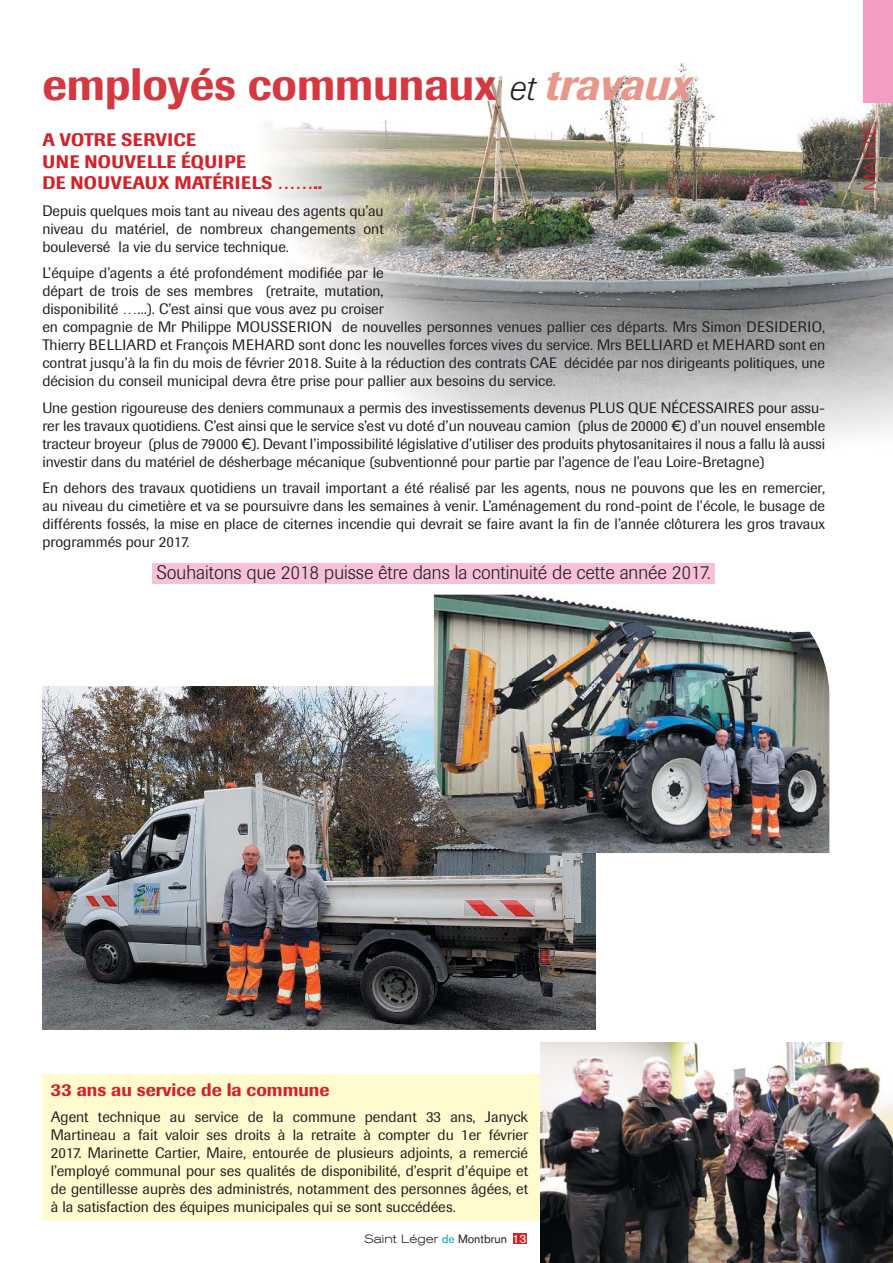
<style>
.page{position:relative;width:893px;height:1263px;background:#fff}
.page>*{position:absolute;margin:0;border:0;box-sizing:border-box;transform-origin:0 0}
.t1{font:500 45px "Imago";color:#d43840}
.t2{font:300 19.5px "Imago";color:#231f20}
.t3{font:500 18px/21.6px "Imago";letter-spacing:.02em;color:#d2232a}
.t4{font:500 18px "Imago";color:#d2232a}
.t5{font:300 expanded 18px "Akzidenz Grotesk BE";color:#d2232a}
.t6{font:15px/18px "Imago";color:#231f20;text-align:justify}
.t7{font:300 expanded 12px "Akzidenz Grotesk BE";color:#231f20}
.s1{font-weight:300;font-style:italic;font-size:36px;color:#231f20}
.s2{font-style:italic;color:#e7978a}
.s3{font-family:"LT Euro Money"}
.s4{font-weight:400;font-stretch:normal;color:#00aaa6}
.s5{font-weight:400;font-stretch:normal}
.s6{font-weight:400;font-stretch:normal;color:#fff}
</style>
<div class="page">
<div style="left:512px;top:1233px;width:14px;height:11px;background:#d2232a"></div>
<img style="left:266px;top:63px;width:626px;height:264px">
<img style="left:338px;top:327px;width:554px;height:50px">
<div style="left:42px;top:1074px;width:787px;height:146px;background:#fffbce"></div>
<div style="left:152px;top:563px;width:563px;height:21px;background:#f8c1d9"></div>
<img style="left:42px;top:687px;width:553px;height:343px">
<div style="left:863px;top:0;width:29px;height:102px;background:#f49cc3"></div>
<img style="left:434px;top:595px;width:395px;height:258px">
<img style="left:541px;top:1042px;width:351px;height:221px">
<h1 class="t1" style="left:42px;top:67px;width:650px">employés communaux <span class="s1">et</span> <span class="s2">travaux</span></h1>
<p class="t3" style="left:42px;top:131px;width:281px">A VOTRE SERVICE<br>UNE NOUVELLE ÉQUIPE<br>DE NOUVEAUX MATÉRIELS ……..</p>
<p class="t6" style="left:42px;top:203px;width:343px">Depuis quelques mois tant au niveau des agents qu’au niveau du matériel, de nombreux changements ont bouleversé la vie du service technique.</p>
<p class="t6" style="left:42px;top:266px;width:784px;text-align:left">L’équipe d’agents a été profondément modifiée par le<br>départ de trois de ses membres (retraite, mutation,<br>disponibilité …...). C’est ainsi que vous avez pu croiser<br>en compagnie de Mr Philippe MOUSSERION de nouvelles personnes venues pallier ces départs. Mrs Simon DESIDERIO, Thierry BELLIARD et François MEHARD sont donc les nouvelles forces vives du service. Mrs BELLIARD et MEHARD sont en contrat jusqu’à la fin du mois de février 2018. Suite à la réduction des contrats CAE décidée par nos dirigeants politiques, une décision du conseil municipal devra être prise pour pallier aux besoins du service.</p>
<p class="t6" style="left:42px;top:400px;width:784px">Une gestion rigoureuse des deniers communaux a permis des investissements devenus PLUS QUE NÉCESSAIRES pour assu&shy;rer les travaux quotidiens. C’est ainsi que le service s’est vu doté d’un nouveau camion (plus de 20000 <span class="s3">d</span>) d’un nouvel ensemble tracteur broyeur (plus de 79000 <span class="s3">d</span>). Devant l’impossibilité législative d’utiliser des produits phytosanitaires il nous a fallu là aussi investir dans du matériel de désherbage mécanique (subventionné pour partie par l’agence de l’eau Loire-Bretagne)</p>
<p class="t6" style="left:42px;top:481px;width:784px">En dehors des travaux quotidiens un travail important a été réalisé par les agents, nous ne pouvons que les en remercier, au niveau du cimetière et va se poursuivre dans les semaines à venir. L’aménagement du rond-point de l’école, le busage de différents fossés, la mise en place de citernes incendie qui devrait se faire avant la fin de l’année clôturera les gros travaux programmés pour 2017.</p>
<h2 class="t2" style="left:157px;top:565px;width:555px">Souhaitons que 2018 puisse être dans la continuité de cette année 2017.</h2>
<p class="t5" style="left:862px;top:191px;width:72px;rotate:-90deg">MAIRIE</p>
<p class="t4" style="left:51px;top:1083px;width:280px">33 ans au service de la commune</p>
<p class="t6" style="left:51px;top:1110px;width:479px">Agent technique au service de la commune pendant 33 ans, Janyck Martineau a fait valoir ses droits à la retraite à compter du 1er février 2017. Marinette Cartier, Maire, entourée de plusieurs adjoints, a remercié l’employé communal pour ses qualités de disponibilité, d’esprit d’équipe et de gentillesse auprès des administrés, notamment des personnes âgées, et à la satisfaction des équipes municipales qui se sont succédées.</p>
<p class="t7" style="left:364px;top:1234px;width:164px">Saint Léger <span class="s4">de</span> <span class="s5">Montbrun</span> <span class="s6">13</span></p>
</div>
